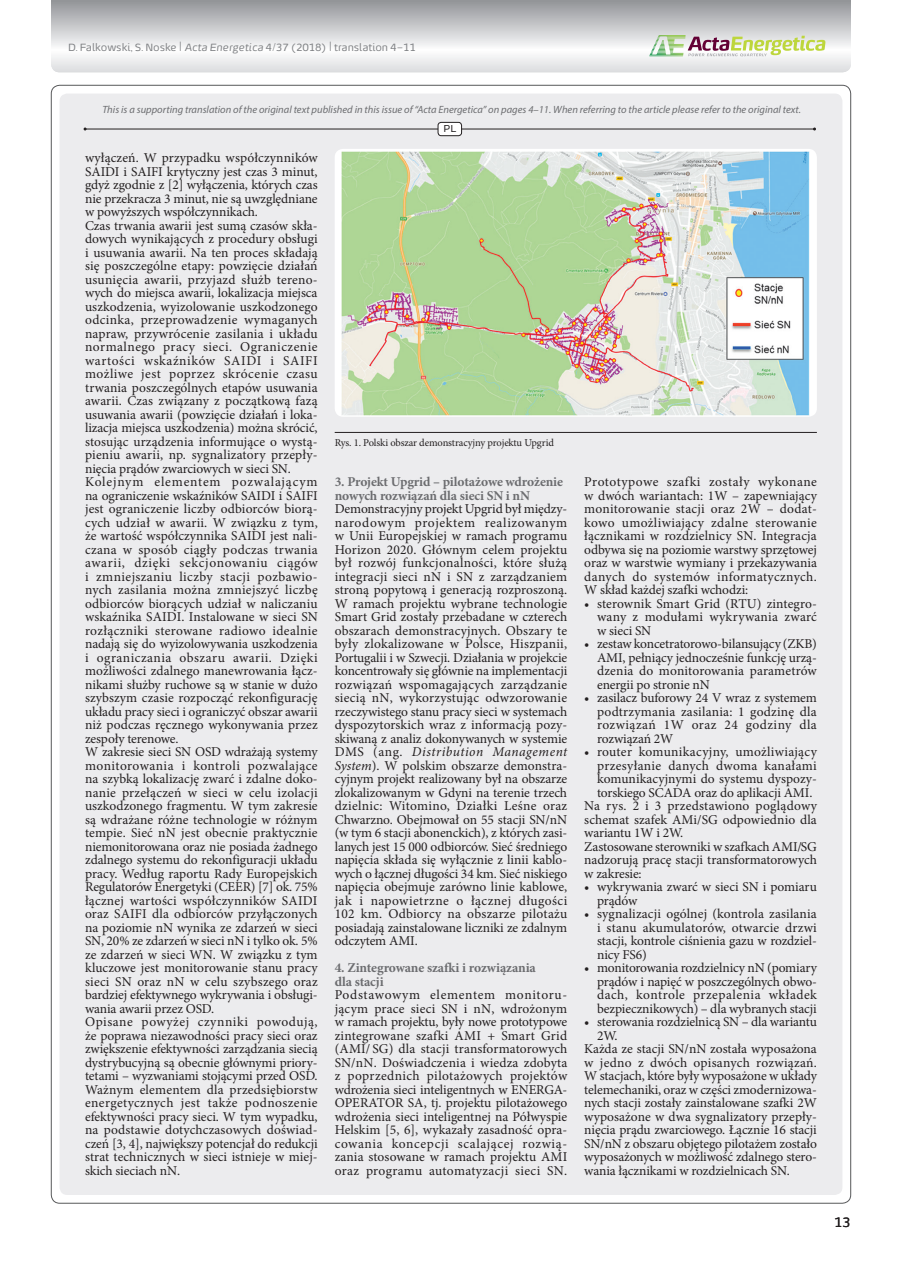
<style>
.page{position:relative;width:902px;height:1263px;background:#fff}
.page>*{position:absolute;margin:0;border:0;box-sizing:border-box;transform-origin:0 0}
.t1{font:13.5px/13.5px "Minion Pro";color:#231f20;text-align:justify}
.t2{font:700 13.5px/13.5px "Minion Pro";letter-spacing:-.01em;color:#6c6d70}
.t3{font:13.5px "Minion Pro";letter-spacing:.025em;color:#231f20}
.t4{font:13.5px "Minion Pro";letter-spacing:.02em;color:#231f20}
.t5{font:13.5px "Energa";color:#231f20}
.t6{font:italic 10.5px "Myriad Pro";color:#6c6d70}
.t7{font:10.5px "Energa";letter-spacing:-.01em;color:#808285}
.t8{font:10.5px "Minion Pro";letter-spacing:-.015em;color:#231f20}
.t9{font:10.05px "Energa";color:#231f20}
.s1{font-size:13.5px}
.s2{font-style:italic}
</style>
<div class="page">
<svg style="left:51px;top:0;width:799px;height:72px"></svg>
<div style="left:60px;top:94px;width:782px;height:1101px;background:#ececee;border-radius:8px"></div>
<svg style="left:649px;top:35px;width:176px;height:21px"></svg>
<hr style="left:85px;top:129px;width:729px;height:1px;background:#231f20">
<div style="left:438px;top:122px;width:23px;height:14px;background:#fff;border-radius:3px"></div>
<div style="left:437px;top:122px;width:25px;height:14px;border:1px solid #231f20;border-radius:3px"></div>
<hr style="left:334px;top:432px;width:482px;height:1px;background:#231f20">
<svg style="left:334px;top:149px;width:482px;height:268px;fill:#fff"></svg>
<img style="left:342px;top:151px;width:467px;height:264px">
<p class="t7" style="left:68px;top:41px;width:349px">D. Falkowski, S. Noske <span class="s1">|</span> <span class="s2">Acta Energetica</span> 4/37 (2018) <span class="s1">|</span> translation 4–11</p>
<p class="t6" style="left:102px;top:103px;width:700px">This is a supporting translation of the original text published in this issue of “Acta Energetica” on pages 4–11. When referring to the article please refer to the original text.</p>
<p class="t1" style="left:85px;top:151px;width:234px;text-align:left">wyłączeń. W przypadku współczynników SAIDI i SAIFI krytyczny jest czas 3 minut, gdyż zgodnie z [2] wyłączenia, których czas nie przekracza 3 minut, nie są uwzględniane w powyższych współczynnikach.<br>Czas trwania awarii jest sumą czasów skła&shy;dowych wynikających z procedury obsługi i usuwania awarii. Na ten proces składają się poszczególne etapy: powzięcie działań usunięcia awarii, przyjazd służb tereno&shy;wych do miejsca awarii, lokalizacja miejsca uszkodzenia, wyizolowanie uszkodzonego odcinka, przeprowadzenie wymaganych napraw, przywrócenie zasilania i układu normalnego pracy sieci. Ograniczenie wartości wskaźników SAIDI i SAIFI możliwe jest poprzez skrócenie czasu trwania poszczególnych etapów usuwania awarii. Czas związany z początkową fazą usuwania awarii (powzięcie działań i loka&shy;lizacja miejsca uszkodzenia) można skrócić, stosując urządzenia informujące o wystą&shy;pieniu awarii, np. sygnalizatory przepły&shy;nięcia prądów zwarciowych w sieci SN.<br>Kolejnym elementem pozwalającym na ograniczenie wskaźników SAIDI i SAIFI jest ograniczenie liczby odbiorców biorą&shy;cych udział w awarii. W związku z tym, że wartość współczynnika SAIDI jest nali&shy;czana w sposób ciągły podczas trwania awarii, dzięki sekcjonowaniu ciągów i zmniejszaniu liczby stacji pozbawio&shy;nych zasilania można zmniejszyć liczbę odbiorców biorących udział w naliczaniu wskaźnika SAIDI. Instalowane w sieci SN rozłączniki sterowane radiowo idealnie nadają się do wyizolowywania uszkodzenia i ograniczania obszaru awarii. Dzięki możliwości zdalnego manewrowania łącz&shy;nikami służby ruchowe są w stanie w dużo szybszym czasie rozpocząć rekonfigurację układu pracy sieci i ograniczyć obszar awarii niż podczas ręcznego wykonywania przez zespoły terenowe.<br>W zakresie sieci SN OSD wdrażają systemy monitorowania i kontroli pozwalające na szybką lokalizację zwarć i zdalne doko&shy;nanie przełączeń w sieci w celu izolacji uszkodzonego fragmentu. W tym zakresie są wdrażane różne technologie w różnym tempie. Sieć nN jest obecnie praktycznie niemonitorowana oraz nie posiada żadnego zdalnego systemu do rekonfiguracji układu pracy. Według raportu Rady Europejskich Regulatorów Energetyki (CEER) [7] ok. 75% łącznej wartości współczynników SAIDI oraz SAIFI dla odbiorców przyłączonych na poziomie nN wynika ze zdarzeń w sieci SN, 20% ze zdarzeń w sieci nN i tylko ok. 5% ze zdarzeń w sieci WN. W związku z tym kluczowe jest monitorowanie stanu pracy sieci SN oraz nN w celu szybszego oraz bardziej efektywnego wykrywania i obsługi&shy;wania awarii przez OSD.<br>Opisane powyżej czynniki powodują, że poprawa niezawodności pracy sieci oraz zwiększenie efektywności zarządzania siecią dystrybucyjną są obecnie głównymi priory&shy;tetami – wyzwaniami stojącymi przed OSD.<br>Ważnym elementem dla przedsiębiorstw energetycznych jest także podnoszenie efektywności pracy sieci. W tym wypadku, na podstawie dotychczasowych doświad&shy;czeń [3, 4], największy potencjał do redukcji strat technicznych w sieci istnieje w miej&shy;skich sieciach nN.</p>
<p class="t9" style="left:443px;top:122px;width:14px">PL</p>
<p class="t8" style="left:334px;top:435px;width:221px">Rys. 1. Polski obszar demonstracyjny projektu Upgrid</p>
<p class="t2" style="left:334px;top:475px;width:230px">3. Projekt Upgrid – pilotażowe wdrożenie nowych rozwiązań dla sieci SN i nN</p>
<p class="t1" style="left:334px;top:502px;width:234px">Demonstracyjny projekt Upgrid był między&shy;narodowym projektem realizowanym w Unii Europejskiej w ramach programu Horizon 2020. Głównym celem projektu był rozwój funkcjonalności, które służą integracji sieci nN i SN z zarządzaniem stroną popytową i generacją rozproszoną.<br>W ramach projektu wybrane technologie Smart Grid zostały przebadane w czterech obszarach demonstracyjnych. Obszary te były zlokalizowane w Polsce, Hiszpanii, Portugalii i w Szwecji. Działania w projekcie koncentrowały się głównie na implementacji rozwiązań wspomagających zarządzanie siecią nN, wykorzystując odwzorowanie rzeczywistego stanu pracy sieci w systemach dyspozytorskich wraz z informacją pozy&shy;skiwaną z analiz dokonywanych w systemie DMS (ang. <span class="s2">Distribution Management System</span>). W polskim obszarze demonstra&shy;cyjnym projekt realizowany był na obszarze zlokalizowanym w Gdyni na terenie trzech dzielnic: Witomino, Działki Leśne oraz Chwarzno. Obejmował on 55 stacji SN/nN (w tym 6 stacji abonenckich), z których zasi&shy;lanych jest 15 000 odbiorców. Sieć średniego napięcia składa się wyłącznie z linii kablo&shy;wych o łącznej długości 34 km. Sieć niskiego napięcia obejmuje zarówno linie kablowe, jak i napowietrzne o łącznej długości 102 km. Odbiorcy na obszarze pilotażu posiadają zainstalowane liczniki ze zdalnym odczytem AMI.</p>
<p class="t2" style="left:334px;top:961px;width:203px">4. Zintegrowane szafki i rozwiązania dla stacji</p>
<p class="t1" style="left:334px;top:988px;width:234px">Podstawowym elementem monitoru&shy;jącym prace sieci SN i nN, wdrożonym w ramach projektu, były nowe prototypowe zintegrowane szafki AMI + Smart Grid (AMI/ SG) dla stacji transformatorowych SN/nN. Doświadczenia i wiedza zdobyta z poprzednich pilotażowych projektów wdrożenia sieci inteligentnych w ENERGA-OPERATOR SA, tj. projektu pilotażowego wdrożenia sieci inteligentnej na Półwyspie Helskim [5, 6], wykazały zasadność opra&shy;cowania koncepcji scalającej rozwią&shy;zania stosowane w ramach projektu AMI oraz programu automatyzacji sieci SN.</p>
<p class="t1" style="left:584px;top:475px;width:234px">Prototypowe szafki zostały wykonane w dwóch wariantach: 1W – zapewniający monitorowanie stacji oraz 2W – dodat&shy;kowo umożliwiający zdalne sterowanie łącznikami w rozdzielnicy SN. Integracja odbywa się na poziomie warstwy sprzętowej oraz w warstwie wymiany i przekazywania danych do systemów informatycznych.<br>W skład każdej szafki wchodzi:</p>
<p class="t1" style="left:597px;top:597px;width:221px;text-indent:-13px">• sterownik Smart Grid (RTU) zintegro&shy;wany z modułami wykrywania zwarć w sieci SN</p>
<p class="t1" style="left:597px;top:637px;width:221px;text-indent:-13px">• zestaw koncetratorowo-bilansujący (ZKB)<br>AMI, pełniący jednocześnie funkcję urzą&shy;dzenia do monitorowania parametrów energii po stronie nN</p>
<p class="t1" style="left:597px;top:691px;width:221px;text-indent:-13px">• zasilacz buforowy 24 V wraz z systemem podtrzymania zasilania: 1 godzinę dla rozwiązań 1W oraz 24 godziny dla rozwiązań 2W</p>
<p class="t3" style="left:584px;top:743px;width:234px">• router komunikacyjny, umożliwiający</p>
<p class="t3" style="left:597px;top:756px;width:221px">przesyłanie danych dwoma kanałami</p>
<p class="t1" style="left:597px;top:772px;width:221px">komunikacyjnymi do systemu dyspozy-</p>
<p class="t1" style="left:597px;top:786px;width:217px">torskiego SCADA oraz do aplikacji AMI.</p>
<p class="t4" style="left:584px;top:797px;width:234px">Na rys. 2 i 3 przedstawiono poglądowy</p>
<p class="t1" style="left:584px;top:813px;width:234px">schemat szafek AMi/SG odpowiednio dla</p>
<p class="t1" style="left:584px;top:826px;width:100px">wariantu 1W i 2W.</p>
<p class="t1" style="left:584px;top:840px;width:234px">Zastosowane sterowniki w szafkach AMI/ SG</p>
<p class="t1" style="left:584px;top:853px;width:234px">nadzorują pracę stacji transformatorowych</p>
<p class="t1" style="left:584px;top:867px;width:59px">w zakresie:</p>
<p class="t1" style="left:597px;top:880px;width:221px;text-indent:-13px">• wykrywania zwarć w sieci SN i pomiaru prądów</p>
<p class="t1" style="left:597px;top:907px;width:221px;text-indent:-13px">• sygnalizacji ogólnej (kontrola zasilania i stanu akumulatorów, otwarcie drzwi stacji, kontrole ciśnienia gazu w rozdziel&shy;nicy FS6)</p>
<p class="t1" style="left:597px;top:961px;width:221px;text-indent:-13px">• monitorowania rozdzielnicy nN (pomiary prądów i napięć w poszczególnych obwo&shy;dach, kontrole przepalenia wkładek bezpiecznikowych) – dla wybranych stacji</p>
<p class="t1" style="left:584px;top:1015px;width:234px">• sterowania rozdzielnicą SN – dla wariantu</p>
<p class="t1" style="left:597px;top:1029px;width:22px">2W.</p>
<p class="t1" style="left:584px;top:1042px;width:234px">Każda ze stacji SN/nN została wyposażona</p>
<p class="t1" style="left:584px;top:1056px;width:234px">w jedno z dwóch opisanych rozwiązań.</p>
<p class="t1" style="left:584px;top:1069px;width:234px">W stacjach, które były wyposażone w układy</p>
<p class="t1" style="left:584px;top:1083px;width:234px">telemechaniki, oraz w części zmodernizowa-</p>
<p class="t1" style="left:584px;top:1096px;width:234px">nych stacji zostały zainstalowane szafki 2W</p>
<p class="t1" style="left:584px;top:1110px;width:234px">wyposażone w dwa sygnalizatory przepły-</p>
<p class="t1" style="left:584px;top:1123px;width:234px">nięcia prądu zwarciowego. Łącznie 16 stacji</p>
<p class="t1" style="left:584px;top:1137px;width:234px">SN/nN z obszaru objętego pilotażem zostało</p>
<p class="t1" style="left:584px;top:1150px;width:234px">wyposażonych w możliwość zdalnego stero-</p>
<p class="t1" style="left:584px;top:1164px;width:207px">wania łącznikami w rozdzielnicach SN.</p>
<p class="t5" style="left:834px;top:1213px;width:18px">13</p>
</div>
